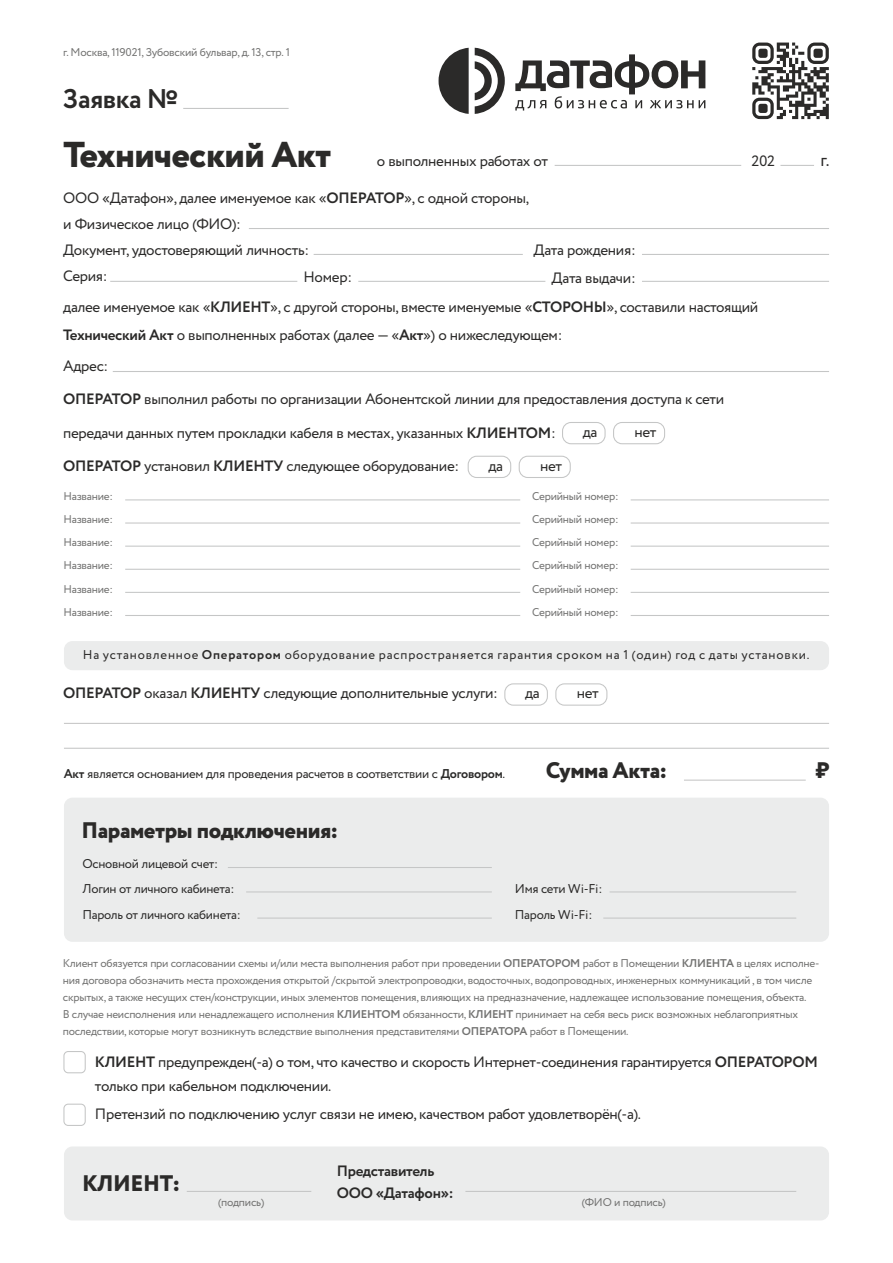
<style>
.page{position:relative;width:893px;height:1263px;background:#fff}
.page>*{position:absolute;margin:0;border:0;box-sizing:border-box;transform-origin:0 0}
.t1{font:800 36px "Circe";letter-spacing:-.02em;color:#2b2a29}
.t2{font:700 27px "Circe";letter-spacing:-.02em;color:#2b2a29}
.t3{font:800 22.5px "Circe";letter-spacing:-.02em;color:#2b2a29}
.t4{font:18px "Circe";color:#2b2a29}
.t5{font:15px/26px "Circe";letter-spacing:-.02em;color:#2b2a29}
.t6{font:700 15px/21.8px "Circe";letter-spacing:-.02em;color:#2b2a29}
.t7{font:12.75px/25.7px "Circe";letter-spacing:-.02em;color:#2b2a29}
.t8{font:12.75px "Circe";letter-spacing:.065em;color:#2b2a29}
.t9{font:11.25px/17px "Circe";letter-spacing:-.02em;color:#727271}
.s1{font-weight:700}
</style>
<div class="page">
<hr style="left:555px;top:165px;width:186px;height:1px;background:#c5c6c6">
<hr style="left:780px;top:165px;width:34px;height:1px;background:#c5c6c6">
<hr style="left:249px;top:228px;width:580px;height:1px;background:#c5c6c6">
<hr style="left:314px;top:254px;width:209px;height:1px;background:#c5c6c6">
<hr style="left:110px;top:281px;width:187px;height:1px;background:#c5c6c6">
<hr style="left:358px;top:281px;width:187px;height:1px;background:#c5c6c6">
<hr style="left:642px;top:281px;width:187px;height:1px;background:#c5c6c6">
<hr style="left:113px;top:371px;width:716px;height:1px;background:#c5c6c6">
<hr style="left:631px;top:499px;width:198px;height:1px;background:#c5c6c6">
<hr style="left:125px;top:499px;width:395px;height:1px;background:#c5c6c6">
<div style="left:64px;top:641px;width:765px;height:29px;background:#ebecec;border-radius:9px"></div>
<hr style="left:64px;top:723px;width:765px;height:1px;background:#c5c6c6">
<hr style="left:64px;top:748px;width:765px;height:1px;background:#c5c6c6">
<hr style="left:684px;top:780px;width:122px;height:1px;background:#c5c6c6">
<div style="left:64px;top:798px;width:765px;height:144px;background:#ebecec;border-radius:9px"></div>
<hr style="left:228px;top:867px;width:264px;height:1px;background:#c5c6c6">
<hr style="left:246px;top:891px;width:246px;height:1px;background:#c5c6c6">
<hr style="left:257px;top:917px;width:235px;height:2px;background:#c5c6c6">
<hr style="left:610px;top:891px;width:186px;height:1px;background:#c5c6c6">
<hr style="left:603px;top:917px;width:193px;height:2px;background:#c5c6c6">
<div style="left:63px;top:1051px;width:23px;height:22px;border:1px solid #c5c6c6;border-radius:4px"></div>
<div style="left:63px;top:1104px;width:23px;height:22px;border:1px solid #c5c6c6;border-radius:4px"></div>
<div style="left:64px;top:1146px;width:765px;height:74px;background:#ebecec;border-radius:9px"></div>
<hr style="left:187px;top:1191px;width:124px;height:1px;background:#c5c6c6">
<hr style="left:465px;top:1191px;width:331px;height:1px;background:#c5c6c6">
<hr style="left:183px;top:108px;width:106px;height:1px;background:#c5c6c6">
<hr style="left:642px;top:254px;width:187px;height:1px;background:#c5c6c6">
<hr style="left:631px;top:522px;width:198px;height:1px;background:#c5c6c6">
<hr style="left:125px;top:522px;width:395px;height:1px;background:#c5c6c6">
<hr style="left:631px;top:546px;width:198px;height:1px;background:#c5c6c6">
<hr style="left:125px;top:546px;width:395px;height:1px;background:#c5c6c6">
<hr style="left:631px;top:569px;width:198px;height:1px;background:#c5c6c6">
<hr style="left:125px;top:569px;width:395px;height:1px;background:#c5c6c6">
<hr style="left:631px;top:592px;width:198px;height:1px;background:#c5c6c6">
<hr style="left:125px;top:592px;width:395px;height:1px;background:#c5c6c6">
<hr style="left:631px;top:615px;width:198px;height:1px;background:#c5c6c6">
<hr style="left:125px;top:615px;width:395px;height:1px;background:#c5c6c6">
<div style="left:562px;top:422px;width:44px;height:22px;border:1px solid #c5c6c6;border-radius:9px"></div>
<div style="left:613px;top:422px;width:52px;height:22px;border:1px solid #c5c6c6;border-radius:9px"></div>
<div style="left:468px;top:456px;width:43px;height:22px;border:1px solid #c5c6c6;border-radius:9px"></div>
<div style="left:519px;top:456px;width:52px;height:22px;border:1px solid #c5c6c6;border-radius:9px"></div>
<div style="left:504px;top:683px;width:44px;height:23px;border:1px solid #c5c6c6;border-radius:9px"></div>
<div style="left:555px;top:683px;width:52px;height:23px;border:1px solid #c5c6c6;border-radius:9px"></div>
<svg style="left:752px;top:43px;width:77px;height:76px"></svg>
<svg style="left:439px;top:48px;width:30px;height:66px"></svg>
<svg style="left:475px;top:48px;width:30px;height:66px"></svg>
<svg style="left:515px;top:54px;width:190px;height:57px"></svg>
<p class="t9" style="left:63px;top:44px;width:228px">г. Москва, 119021, Зубовский бульвар, д. 13, стр. 1</p>
<h2 class="t2" style="left:63px;top:81px;width:118px">Заявка №</h2>
<h1 class="t1" style="left:63px;top:130px;width:269px">Технический Акт</h1>
<h3 class="t5" style="left:377px;top:149px;width:173px">о выполненных работах от</h3>
<h3 class="t5" style="left:752px;top:149px;width:25px">202</h3>
<h3 class="t4" style="left:820px;top:148px;width:11px">г.</h3>
<h3 class="t5" style="left:63px;top:185px;width:467px">ООО «Датафон», далее именуемое как «<span class="s1">ОПЕРАТОР</span>», с одной стороны, и Физическое лицо (ФИО):<br>Документ, удостоверяющий личность:<br>Серия:</h3>
<h3 class="t5" style="left:533px;top:238px;width:104px">Дата рождения:</h3>
<h3 class="t5" style="left:303px;top:264px;width:50px">Номер:</h3>
<h3 class="t5" style="left:63px;top:264px;width:696px;line-height:29.5px;text-indent:488px">Дата выдачи:<br>далее именуемое как «<span class="s1">КЛИЕНТ</span>», с другой стороны, вместе именуемые «<span class="s1">СТОРОНЫ</span>», составили настоящий</h3>
<h3 class="t5" style="left:63px;top:320px;width:501px;line-height:31.3px"><span class="s1">Технический Акт</span> о выполненных работах (далее — «<span class="s1">Акт</span>») о нижеследующем:<br>Адрес:</h3>
<h3 class="t5" style="left:63px;top:387px;width:662px"><span class="s1">ОПЕРАТОР</span> выполнил работы по организации Абонентской линии для предоставления доступа к сети</h3>
<h3 class="t5" style="left:63px;top:420px;width:494px">передачи данных путем прокладки кабеля в местах, указанных <span class="s1">КЛИЕНТОМ</span>:</h3>
<h3 class="t5" style="left:63px;top:453px;width:398px"><span class="s1">ОПЕРАТОР</span> установил <span class="s1">КЛИЕНТУ</span> следующее оборудование:</h3>
<p class="t9" style="left:63px;top:488px;width:51px">Название:</p>
<p class="t9" style="left:532px;top:488px;width:88px">Серийный номер:</p>
<h3 class="t5" style="left:583px;top:420px;width:16px">да</h3>
<h3 class="t5" style="left:634px;top:420px;width:23px">нет</h3>
<h3 class="t5" style="left:488px;top:453px;width:16px">да</h3>
<h3 class="t5" style="left:540px;top:453px;width:23px">нет</h3>
<p class="t9" style="left:63px;top:511px;width:51px">Название:</p>
<p class="t9" style="left:532px;top:511px;width:88px">Серийный номер:</p>
<p class="t9" style="left:63px;top:535px;width:51px">Название:</p>
<p class="t9" style="left:532px;top:535px;width:88px">Серийный номер:</p>
<p class="t9" style="left:63px;top:558px;width:51px">Название:</p>
<p class="t9" style="left:532px;top:558px;width:88px">Серийный номер:</p>
<p class="t9" style="left:63px;top:581px;width:51px">Название:</p>
<p class="t9" style="left:532px;top:581px;width:88px">Серийный номер:</p>
<p class="t9" style="left:63px;top:604px;width:51px">Название:</p>
<p class="t9" style="left:532px;top:604px;width:88px">Серийный номер:</p>
<p class="t8" style="left:83px;top:646px;width:728px">На установленное <span class="s1">Оператором</span> оборудование распространяется гарантия сроком на 1 (один) год с даты установки.</p>
<h3 class="t5" style="left:63px;top:681px;width:436px"><span class="s1">ОПЕРАТОР</span> оказал <span class="s1">КЛИЕНТУ</span> следующие дополнительные услуги:</h3>
<h3 class="t5" style="left:525px;top:681px;width:16px">да</h3>
<h3 class="t5" style="left:577px;top:681px;width:23px">нет</h3>
<p class="t7" style="left:64px;top:761px;width:443px"><span class="s1">Акт</span> является основанием для проведения расчетов в соответствии с <span class="s1">Договором</span>.</p>
<h3 class="t3" style="left:546px;top:755px;width:122px">Сумма Акта:</h3>
<h3 class="t3" style="left:816px;top:755px;width:15px">₶</h3>
<h3 class="t3" style="left:82px;top:814px;width:258px">Параметры подключения:</h3>
<p class="t7" style="left:82px;top:851px;width:160px">Основной лицевой счет:<br>Логин от личного кабинета:<br>Пароль от личного кабинета:</p>
<p class="t7" style="left:515px;top:877px;width:89px">Имя сети Wi-Fi:<br>Пароль Wi-Fi:</p>
<p class="t9" style="left:63px;top:955px;width:758px">Клиент обязуется при согласовании схемы и/или места выполнения работ при проведении <span class="s1">ОПЕРАТОРОМ</span> работ в Помещении <span class="s1">КЛИЕНТА</span> в целях исполне&shy;ния договора обозначить места прохождения открытой /скрытой электропроводки, водосточных, водопроводных, инженерных коммуникаций , в том числе скрытых, а также несущих стен/конструкции, иных элементов помещения, влияющих на предназначение, надлежащее использование помещения, объекта.<br>В случае неисполнения или ненадлежащего исполнения <span class="s1">КЛИЕНТОМ</span> обязанности, <span class="s1">КЛИЕНТ</span> принимает на себя весь риск возможных неблагоприятных последствии, которые могут возникнуть вследствие выполнения представителями <span class="s1">ОПЕРАТОРА</span> работ в Помещении.</p>
<h3 class="t5" style="left:95px;top:1051px;width:724px;line-height:23.9px"><span class="s1">КЛИЕНТ</span> предупрежден(-а) о том, что качество и скорость Интернет-соединения гарантируется <span class="s1">ОПЕРАТОРОМ </span>только при кабельном подключении.</h3>
<h3 class="t5" style="left:95px;top:1101px;width:547px">Претензий по подключению услуг связи не имею, качеством работ удовлетворён(-а).</h3>
<h3 class="t3" style="left:82px;top:1168px;width:99px">КЛИЕНТ:</h3>
<h3 class="t6" style="left:337px;top:1161px;width:118px">Представитель<br>ООО «Датафон»:</h3>
<p class="t9" style="left:218px;top:1194px;width:48px">(подпись)</p>
<p class="t9" style="left:582px;top:1194px;width:85px">(ФИО и подпись)</p>
</div>
